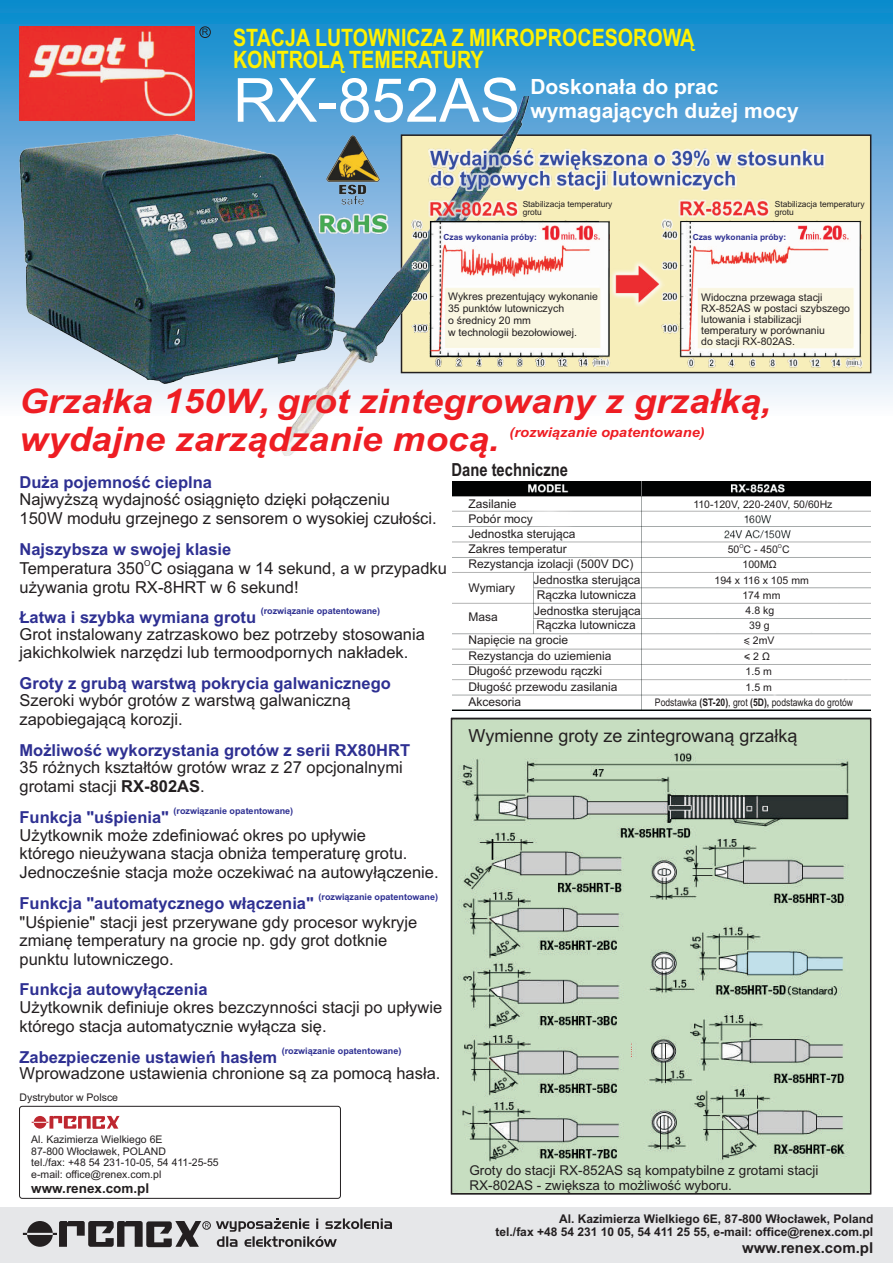
<style>
.page{position:relative;width:893px;height:1263px;background:#fff}
.page>*{position:absolute;margin:0;border:0;box-sizing:border-box;transform-origin:0 0}
.t1{font:60.75px "Arial";color:#fff}
.t2{font:italic 700 33.9px/37.8px "Arial";color:#ee1d23;scale:1.09 1}
.t3{font:700 24px/22.5px "Arial Narrow";color:#fff101}
.t4{font:700 21px/23.4px "Arial";color:#fff}
.t5{font:18px "Arial";color:#231f20}
.t6{font:700 18px "Arial Narrow";color:#231f20}
.t7{font:16.5px/18.5px "Arial";color:#231f20}
.t8{font:700 16.5px "Arial";color:#2e3092}
.t9{font:700 15px "Arial";color:#231f20}
.t10{font:13.5px/15.1px "Arial";color:#231f20}
.t11{font:italic 700 13.5px "Arial";color:#ee1d23;scale:1.09 1}
.t12{font:700 13.5px "Arial";color:#231f20}
.t13{font:12px/15.1px "Arial";color:#231f20}
.t14{font:700 12px/13.4px "Arial";color:#231f20;text-align:right}
.t15{font:10.5px/11.7px "Arial";color:#231f20}
.t16{font:10.5px "Arial Narrow";color:#231f20}
.t17{font:700 9px "Arial";color:#2e3092}
.t18{font:9px "Arial";color:#231f20}
.t19{font:8.4px/8.4px "Arial";color:#231f20}
.t20{font:700 8.4px "Arial";color:#2e3092}
.t21{font:8.25px "Arial";color:#231f20}
.t22{font:5.25px "Arial";color:#231f20}
.s1{font-weight:700}
</style>
<div class="page">
<div style="left:0;top:1px;width:893px;height:414px;background:linear-gradient(to bottom,#0e84ca,#fef5fb)"></div>
<img style="left:20px;top:27px;width:174px;height:69px">
<svg style="left:529px;top:134px;width:343px;height:240px;background:#e7dfb1"></svg>
<img style="left:20px;top:96px;width:509px;height:360px">
<img style="left:408px;top:212px;width:203px;height:155px">
<div style="left:557px;top:214px;width:7px;height:6px;background:#f7eeba"></div>
<img style="left:660px;top:216px;width:203px;height:154px">
<div style="left:799px;top:214px;width:22px;height:6px;background:#f7eeba"></div>
<img style="left:316px;top:213px;width:77px;height:22px">
<img style="left:451px;top:717px;width:421px;height:478px">
<div style="left:451px;top:718px;width:420px;height:476px;border:2px solid #231f20"></div>
<img style="left:452px;top:481px;width:419px;height:230px">
<img style="left:422px;top:147px;width:410px;height:44px">
<div style="left:200px;top:26px;width:11px;height:12px;border:1px solid #231f20;border-radius:50%"></div>
<img style="left:427px;top:197px;width:94px;height:26px">
<img style="left:676px;top:197px;width:97px;height:26px">
<img style="left:603px;top:256px;width:66px;height:50px">
<img style="left:326px;top:136px;width:53px;height:69px">
<svg style="left:672px;top:499px;width:166px;height:10px"></svg>
<svg style="left:744px;top:638px;width:7px;height:6px"></svg>
<svg style="left:744px;top:653px;width:7px;height:6px"></svg>
<svg style="left:32px;top:1116px;width:88px;height:13px"></svg>
<div style="left:19px;top:1106px;width:322px;height:92px;border:1px solid #231f20;border-radius:3px"></div>
<div style="left:0;top:1208px;width:893px;height:55px;background:#e6e7e9"></div>
<svg style="left:216px;top:1218px;width:176px;height:29px"></svg>
<div style="left:202px;top:1221px;width:9px;height:8px;border:1px solid #231f20;border-radius:50%"></div>
<svg style="left:23px;top:1221px;width:186px;height:26px"></svg>
<p class="t18" style="left:202px;top:29px;width:8px">R</p>
<h3 class="t3" style="left:233px;top:28px;width:463px">STACJA LUTOWNICZA Z MIKROPROCESOROW¥<br>KONTROL¥ TEMERATURY</h3>
<h1 class="t1" style="left:233px;top:77px;width:289px">RX-852AS</h1>
<p class="t4" style="left:530px;top:77px;width:270px">Doskona³a do prac wymagaj¹cych du¿ej mocy</p>
<p class="t19" style="left:523px;top:200px;width:91px">Stabilizacja temperatury grotu</p>
<p class="t20" style="left:443px;top:233px;width:95px">Czas wykonania próby:</p>
<p class="t15" style="left:448px;top:292px;width:151px">Wykres prezentuj¹cy wykonanie<br>35 punktów lutowniczych<br>o œrednicy 20 mm<br>w technologii bezo³owiowej.</p>
<p class="t19" style="left:775px;top:201px;width:91px">Stabilizacja temperatury grotu</p>
<p class="t20" style="left:693px;top:233px;width:95px">Czas wykonania próby:</p>
<p class="t15" style="left:701px;top:292px;width:150px;line-height:11.1px">Widoczna przewaga stacji<br>RX-852AS w postaci szybszego lutowania i stabilizacji temperatury w porównaniu<br>do stacji RX-802AS.</p>
<h2 class="t2" style="left:20px;top:385px;width:691px">Grza³ka 150W, grot zintegrowany z grza³k¹, wydajne zarz¹dzanie moc¹.</h2>
<p class="t11" style="left:509px;top:427px;width:181px">(rozwi¹zanie opatentowane)</p>
<p class="t8" style="left:20px;top:476px;width:194px">Du¿a pojemnoœæ cieplna</p>
<p class="t6" style="left:451px;top:463px;width:118px">Dane techniczne</p>
<p class="t7" style="left:20px;top:492px;width:419px">Najwy¿sz¹ wydajnoœæ osi¹gniêto dziêki po³¹czeniu<br>150W modu³u grzejnego z sensorem o wysokiej czu³oœci.</p>
<p class="t21" style="left:144px;top:560px;width:8px">O</p>
<p class="t7" style="left:20px;top:561px;width:429px">Temperatura 350 C osi¹gana w 14 sekund, a w przypadku u¿ywania grotu RX-8HRT w 6 sekund!</p>
<p class="t7" style="left:20px;top:626px;width:407px">Grot instalowany zatrzaskowo bez potrzeby stosowania jakichkolwiek narzêdzi lub termoodpornych nak³adek.</p>
<p class="t7" style="left:20px;top:693px;width:333px">Szeroki wybór grotów z warstw¹ galwaniczn¹ zapobiegaj¹c¹ korozji.</p>
<p class="t7" style="left:20px;top:760px;width:385px">35 ró¿nych kszta³tów grotów wraz z 27 opcjonalnymi grotami stacji <span class="s1">RX-802AS</span>.</p>
<p class="t7" style="left:20px;top:827px;width:421px">U¿ytkownik mo¿e zdefiniowaæ okres po up³ywie<br>którego nieu¿ywana stacja obni¿a temperaturê grotu.<br>Jednoczeœnie stacja mo¿e oczekiwaæ na autowy³¹czenie.</p>
<p class="t7" style="left:20px;top:914px;width:399px">"Uœpienie" stacji jest przerywane gdy procesor wykryje zmianê temperatury na grocie np. gdy grot dotknie punktu lutowniczego.</p>
<p class="t7" style="left:20px;top:1000px;width:424px">U¿ytkownik definiuje okres bezczynnoœci stacji po up³ywie którego stacja automatycznie wy³¹cza siê.</p>
<p class="t7" style="left:20px;top:1065px;width:422px">Wprowadzone ustawienia chronione s¹ za pomoc¹ has³a.</p>
<p class="t8" style="left:20px;top:543px;width:213px">Najszybsza w swojej klasie</p>
<p class="t17" style="left:261px;top:607px;width:121px">(rozwi¹zanie opatentowane)</p>
<p class="t8" style="left:19px;top:611px;width:238px">£atwa i szybka wymiana grotu</p>
<p class="t8" style="left:20px;top:677px;width:373px">Groty z grub¹ warstw¹ pokrycia galwanicznego</p>
<p class="t8" style="left:20px;top:744px;width:392px">Mo¿liwoœæ wykorzystania grotów z serii RX80HRT</p>
<p class="t8" style="left:20px;top:811px;width:151px">Funkcja "uœpienia"</p>
<p class="t17" style="left:174px;top:808px;width:121px">(rozwi¹zanie opatentowane)</p>
<p class="t8" style="left:20px;top:897px;width:296px">Funkcja "automatycznego w³¹czenia"</p>
<p class="t17" style="left:319px;top:894px;width:121px">(rozwi¹zanie opatentowane)</p>
<p class="t8" style="left:20px;top:983px;width:189px">Funkcja autowy³¹czenia</p>
<p class="t8" style="left:20px;top:1051px;width:259px">Zabezpieczenie ustawieñ has³em</p>
<p class="t17" style="left:282px;top:1047px;width:121px">(rozwi¹zanie opatentowane)</p>
<p class="t15" style="left:20px;top:1092px;width:100px">Dystrybutor w Polsce</p>
<p class="t15" style="left:31px;top:1134px;width:189px">Al. Kazimierza Wielkiego 6E<br>87-800 W³oc³awek, POLAND<br>tel./fax: +48 54 231-10-05, 54 411-25-55 e-mail: office@renex.com.pl</p>
<p class="t12" style="left:31px;top:1183px;width:120px">www.renex.com.pl</p>
<p class="t13" style="left:469px;top:497px;width:166px">Zasilanie<br>Pobór mocy<br>Jednostka steruj¹ca<br>Zakres temperatur<br>Rezystancja izolacji (500V DC)</p>
<p class="t13" style="left:468px;top:581px;width:48px">Wymiary</p>
<p class="t13" style="left:469px;top:607px;width:101px;line-height:23.1px">Masa<br>Napiêcie na grocie</p>
<p class="t13" style="left:469px;top:649px;width:150px">Rezystancja do uziemienia<br>D³ugoœæ przewodu r¹czki<br>D³ugoœæ przewodu zasilania<br>Akcesoria</p>
<p class="t13" style="left:534px;top:573px;width:108px">Jednostka steruj¹ca</p>
<p class="t13" style="left:534px;top:604px;width:108px">Jednostka steruj¹ca</p>
<p class="t13" style="left:537px;top:588px;width:101px">R¹czka lutownicza</p>
<p class="t13" style="left:536px;top:618px;width:101px">R¹czka lutownicza</p>
<p class="t15" style="left:693px;top:499px;width:141px">110-120V, 220-240V, 50/60Hz</p>
<p class="t22" style="left:739px;top:544px;width:6px">O</p>
<p class="t22" style="left:778px;top:544px;width:6px">O</p>
<p class="t15" style="left:714px;top:543px;width:96px;line-height:15.1px;text-align:center">50 C - 450 C<br>100MÙ<br>194 x 116 x 105 mm<br>174 mm<br>4.8 kg<br>39 g</p>
<p class="t15" style="left:746px;top:665px;width:28px;line-height:15.6px">1.5 m<br>1.5 m</p>
<p class="t16" style="left:655px;top:698px;width:200px">Podstawka <span class="s1">(ST-20)</span>, grot <span class="s1">(5D),</span> podstawka do grotów</p>
<p class="t15" style="left:744px;top:634px;width:32px;line-height:15.3px">&lt; 2mV &lt; 2 Ù</p>
<p class="t15" style="left:744px;top:636px;width:8px;line-height:15.1px">&lt; &lt;</p>
<p class="t5" style="left:468px;top:728px;width:330px">Wymienne groty ze zintegrowan¹ grza³k¹</p>
<p class="t10" style="left:469px;top:1164px;width:350px">Groty do stacji RX-852AS s¹ kompatybilne z grotami stacji<br>RX-802AS - zwiêksza to mo¿liwoœæ wyboru.</p>
<p class="t14" style="left:496px;top:1213px;width:379px">Al. Kazimierza Wielkiego 6E, 87-800 W³oc³awek, Poland<br>tel./fax +48 54 231 10 05, 54 411 25 55, e-mail: office@renex.com.pl</p>
<p class="t9" style="left:742px;top:1242px;width:133px">www.renex.com.pl</p>
</div>
